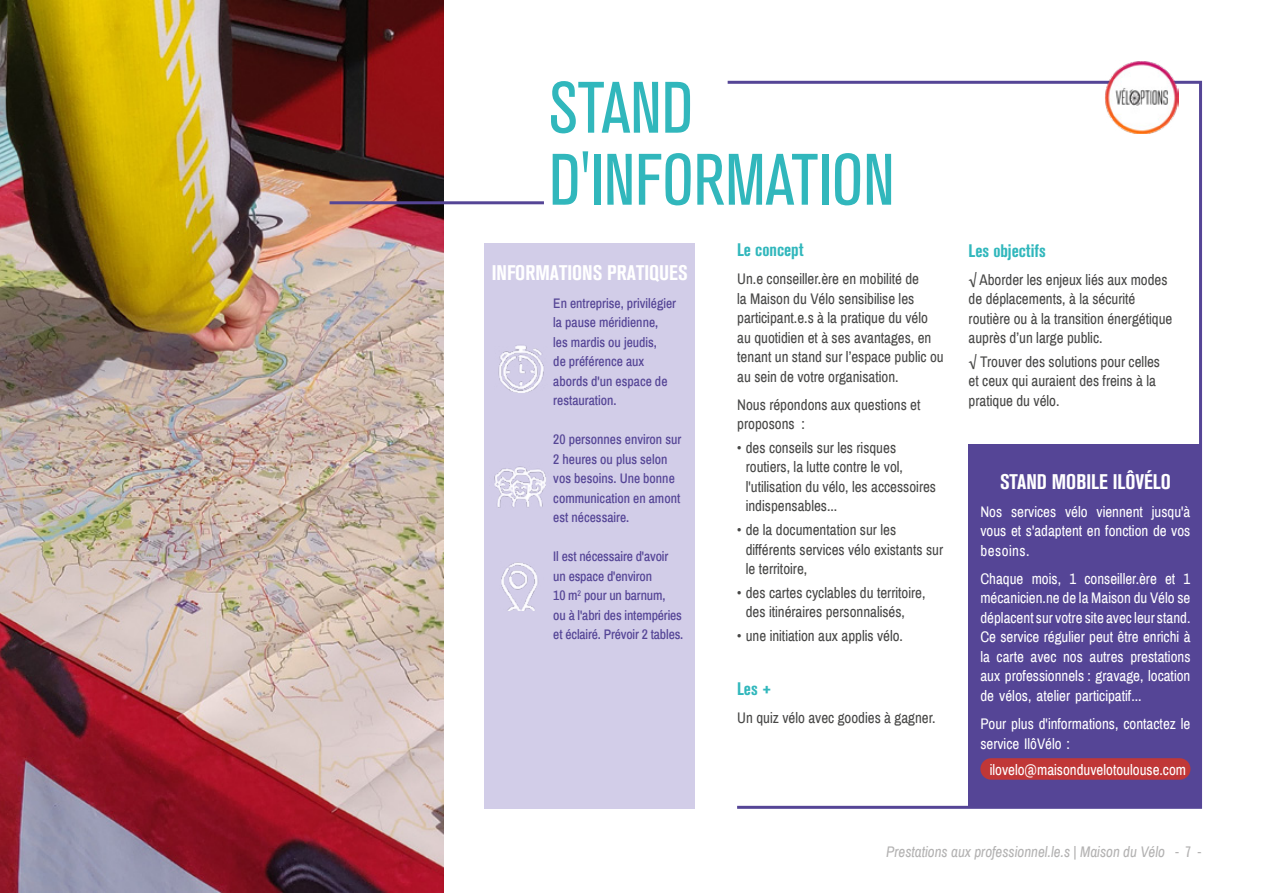
<style>
.page{position:relative;width:1263px;height:893px;background:#fff}
.page>*{position:absolute;margin:0;border:0;box-sizing:border-box;transform-origin:0 0}
.t1{font:condensed 72px/72px "Akzidenz Grotesk BQ";color:#31b7bc}
.t2{font:700 condensed 21px "Akzidenz Grotesk BQ";color:#fff}
.t3{font:700 condensed 18px "Akzidenz Grotesk BQ";color:#31b7bc}
.t4{font:15px/19.5px "Archivo Narrow";color:#474746}
.t5{font:15px/19.5px "Archivo Narrow";color:#fff;text-align:justify}
.t6{font:italic 15px "Archivo Narrow";color:#b3b2b2}
.t7{font:500 13.5px/19.5px "Archivo Narrow";color:#554596}
.s1{font-family:"Akzidenz Grotesk BQ";font-style:normal;font-stretch:condensed}
</style>
<div class="page">
<svg style="left:727px;top:80px;width:475px;height:729px"></svg>
<div style="left:485px;top:243px;width:210px;height:566px;background:#d2cde8"></div>
<img style="left:501px;top:562px;width:37px;height:48px">
<img style="left:494px;top:466px;width:52px;height:42px">
<img style="left:0;top:0;width:443px;height:893px">
<img style="left:498px;top:345px;width:46px;height:47px">
<hr style="left:330px;top:201px;width:214px;height:3px;background:#554596">
<div style="left:968px;top:444px;width:234px;height:362px;background:#554596"></div>
<div style="left:980px;top:758px;width:210px;height:22px;background:#c03737;border-radius:11px"></div>
<img style="left:1104px;top:61px;width:75px;height:73px">
<h1 class="t1" style="left:549px;top:73px;width:347px">STAND<br>D'INFORMATION</h1>
<h2 class="t2" style="left:492px;top:260px;width:197px">INFORMATIONS PRATIQUES</h2>
<p class="t7" style="left:553px;top:293px;width:124px">En entreprise, privilégier la pause méridienne, les mardis ou jeudis,<br>de préférence aux abords d'un espace de restauration.</p>
<p class="t7" style="left:553px;top:430px;width:130px">20 personnes environ sur<br>2 heures ou plus selon vos besoins. Une bonne communication en amont est nécessaire.</p>
<p class="t7" style="left:553px;top:547px;width:132px">Il est nécessaire d'avoir un espace d'environ<br>10 m<sup>2</sup> pour un barnum,<br>ou à l'abri des intempéries et éclairé. Prévoir 2 tables.</p>
<p class="t3" style="left:737px;top:240px;width:68px">Le concept</p>
<p class="t4" style="left:737px;top:269px;width:208px">Un.e conseiller.ère en mobilité de<br>la Maison du Vélo sensibilise les participant.e.s à la pratique du vélo au quotidien et à ses avantages, en tenant un stand sur l’espace public ou au sein de votre organisation.</p>
<p class="t4" style="left:737px;top:395px;width:185px">Nous répondons aux questions et proposons :</p>
<p class="t4" style="left:746px;top:438px;width:192px;text-indent:-9px">• des conseils sur les risques routiers, la lutte contre le vol, l'utilisation du vélo, les accessoires indispensables...</p>
<p class="t4" style="left:746px;top:520px;width:199px;text-indent:-9px">• de la documentation sur les différents services vélo existants sur le territoire,</p>
<p class="t4" style="left:746px;top:583px;width:181px;text-indent:-9px">• des cartes cyclables du territoire, des itinéraires personnalisés,</p>
<p class="t4" style="left:737px;top:626px;width:167px">• une initiation aux applis vélo.</p>
<p class="t3" style="left:737px;top:678px;width:36px">Les +</p>
<p class="t4" style="left:737px;top:708px;width:200px">Un quiz vélo avec goodies à gagner.</p>
<p class="t3" style="left:968px;top:240px;width:79px">Les objectifs</p>
<p class="t4" style="left:968px;top:270px;width:205px">√ Aborder les enjeux liés aux modes de déplacements, à la sécurité routière ou à la transition énergétique auprès d’un large public.</p>
<p class="t4" style="left:968px;top:352px;width:193px">√ Trouver des solutions pour celles et ceux qui auraient des freins à la pratique du vélo.</p>
<h2 class="t2" style="left:1000px;top:470px;width:172px">STAND MOBILE ILÔVÉLO</h2>
<p class="t5" style="left:980px;top:502px;width:212px">Nos services vélo viennent jusqu'à vous et s'adaptent en fonction de vos besoins.</p>
<p class="t5" style="left:980px;top:569px;width:212px">Chaque mois, 1 conseiller.ère et 1 mécanicien.ne de la Maison du Vélo se déplacent sur votre site avec leur stand.<br>Ce service régulier peut être enrichi à la carte avec nos autres prestations aux professionnels : gravage, location de vélos, atelier participatif...</p>
<p class="t5" style="left:980px;top:714px;width:212px">Pour plus d'informations, contactez le service IlôVélo :</p>
<p class="t5" style="left:990px;top:760px;width:198px">ilovelo@maisonduvelotoulouse.com</p>
<p class="t6" style="left:886px;top:843px;width:317px">Prestations aux professionnel.le.s | Maison du Vélo <span class="s1">- 7 -</span></p>
</div>
